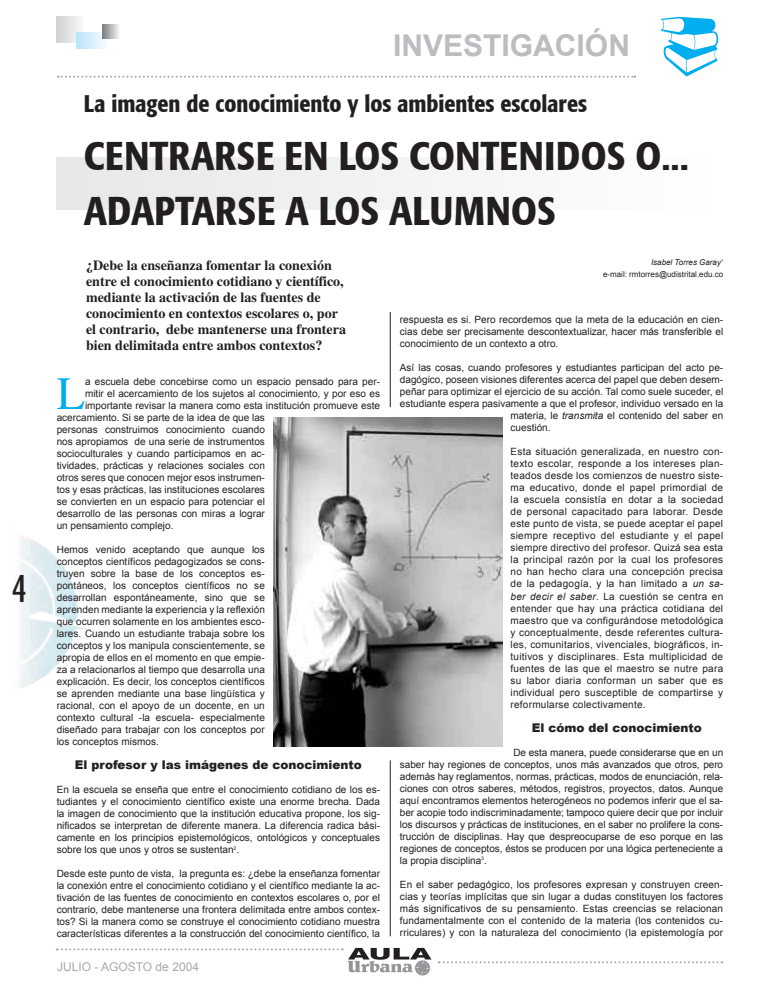
<style>
.page{position:relative;width:780px;height:993px;background:#fff}
.page>*{position:absolute;margin:0;border:0;box-sizing:border-box;transform-origin:0 0}
.t1{font:46.3px "Times";color:#00aeef}
.t2{font:500 40px/55px "Formata Condensed";letter-spacing:.01em;color:#231f20}
.t3{font:36px "Fujiyama Plain";color:#231f20}
.t4{font:700 30px "Arial";color:#bcbdc0}
.t5{font:500 24px "Formata Condensed";color:#231f20}
.t6{font:700 14px/16px "Times";color:#231f20}
.t7{font:900 12px "Arial";color:#231f20}
.t8{font:12px "Arial";color:#a8a9ad}
.t9{font:10px/12px "Arial";color:#231f20;text-align:justify}
.t10{font:8px/12px "Arial";color:#231f20;text-align:right}
.s1{font-style:italic}
</style>
<div class="page">
<img style="left:19px;top:538px;width:75px;height:150px">
<svg style="left:57px;top:947px;width:375px;height:30px"></svg>
<svg style="left:438px;top:961px;width:284px;height:1px"></svg>
<div style="left:57px;top:17px;width:28px;height:25px;background:linear-gradient(to right,#d0d2d4,#fafbfb)"></div>
<svg style="left:76px;top:33px;width:33px;height:15px"></svg>
<svg style="left:103px;top:24px;width:16px;height:14px"></svg>
<img style="left:273px;top:418px;width:229px;height:328px">
<div style="left:57px;top:157px;width:666px;height:53px;background:#f2f3f4"></div>
<hr style="left:390px;top:312px;width:1px;height:95px;background:#231f20">
<svg style="left:661px;top:17px;width:57px;height:59px"></svg>
<hr style="left:390px;top:760px;width:1px;height:175px;background:#231f20">
<svg style="left:58px;top:76px;width:577px;height:2px"></svg>
<h3 class="t3" style="left:12px;top:566px;width:16px">4</h3>
<h3 class="t4" style="left:393px;top:26px;width:238px">INVESTIGACIÓN</h3>
<h3 class="t5" style="left:84px;top:89px;width:504px">La imagen de conocimiento y los ambientes escolares</h3>
<h2 class="t2" style="left:84px;top:128px;width:606px">CENTRARSE EN LOS CONTENIDOS O...<br>ADAPTARSE A LOS ALUMNOS</h2>
<p class="t10" style="left:603px;top:256px;width:122px"><span class="s1">Isabel Torres Garay</span><sup>1<br></sup>e-mail: rmtorres@udistrital.edu.co</p>
<p class="t6" style="left:86px;top:257px;width:261px">¿Debe la enseñanza fomentar la conexión entre el conocimiento cotidiano y científico, mediante la activación de las fuentes de conocimiento en contextos escolares o, por el contrario, debe mantenerse una frontera bien delimitada entre ambos contextos?</p>
<p class="t9" style="left:400px;top:314px;width:325px">respuesta es si. Pero recordemos que la meta de la educación en cien&shy;cias debe ser precisamente descontextualizar, hacer más transferible el conocimiento de un contexto a otro.</p>
<p class="t9" style="left:400px;top:362px;width:325px">Así las cosas, cuando profesores y estudiantes participan del acto pe-</p>
<p class="t9" style="left:400px;top:374px;width:325px">dagógico, poseen visiones diferentes acerca del papel que deben desem-</p>
<p class="t9" style="left:400px;top:386px;width:325px">peñar para optimizar el ejercicio de su acción. Tal como suele suceder, el</p>
<p class="t9" style="left:400px;top:398px;width:325px">estudiante espera pasivamente a que el profesor, individuo versado en la</p>
<p class="t9" style="left:510px;top:410px;width:214px">materia, le <span class="s1">transmita</span> el contenido del saber en</p>
<p class="t9" style="left:510px;top:422px;width:42px">cuestión.</p>
<p class="t9" style="left:510px;top:446px;width:214px">Esta situación generalizada, en nuestro con&shy;texto escolar, responde a los intereses plan&shy;teados desde los comienzos de nuestro siste&shy;ma educativo, donde el papel primordial de la escuela consistía en dotar a la sociedad de personal capacitado para laborar. Desde este punto de vista, se puede aceptar el papel siempre receptivo del estudiante y el papel siempre directivo del profesor. Quizá sea esta la principal razón por la cual los profesores no han hecho clara una concepción precisa de la pedagogía, y la han limitado a <span class="s1">un sa&shy;ber decir el saber</span>. La cuestión se centra en entender que hay una práctica cotidiana del maestro que va configurándose metodológica y conceptualmente, desde referentes cultura&shy;les, comunitarios, vivenciales, biográficos, in&shy;tuitivos y disciplinares. Esta multiplicidad de fuentes de las que el maestro se nutre para su labor diaria conforman un saber que es individual pero susceptible de compartirse y reformularse colectivamente.</p>
<p class="t7" style="left:532px;top:718px;width:172px">El cómo del conocimiento</p>
<p class="t9" style="left:400px;top:746px;width:325px;text-indent:113px">De esta manera, puede considerarse que en un saber hay regiones de conceptos, unos más avanzados que otros, pero además hay reglamentos, normas, prácticas, modos de enunciación, rela&shy;ciones con otros saberes, métodos, registros, proyectos, datos. Aunque aquí encontramos elementos heterogéneos no podemos inferir que el sa&shy;ber acopie todo indiscriminadamente; tampoco quiere decir que por incluir los discursos y prácticas de instituciones, en el saber no prolifere la cons&shy;trucción de disciplinas. Hay que despreocuparse de eso porque en las regiones de conceptos, éstos se producen por una lógica perteneciente a la propia disciplina<sup>3</sup>.</p>
<p class="t9" style="left:400px;top:878px;width:325px">En el saber pedagógico, los profesores expresan y construyen creen&shy;cias y teorías implícitas que sin lugar a dudas constituyen los factores más significativos de su pensamiento. Estas creencias se relacionan fundamentalmente con el contenido de la materia (los contenidos cu&shy;rriculares) y con la naturaleza del conocimiento (la epistemología por</p>
<h1 class="t1" style="left:57px;top:367px;width:30px">L</h1>
<p class="t9" style="left:85px;top:375px;width:296px">a escuela debe concebirse como un espacio pensado para per-</p>
<p class="t9" style="left:85px;top:387px;width:296px">mitir el acercamiento de los sujetos al conocimiento, y por eso es</p>
<p class="t9" style="left:85px;top:399px;width:296px">importante revisar la manera como esta institución promueve este</p>
<p class="t9" style="left:57px;top:411px;width:210px">acercamiento. Si se parte de la idea de que las</p>
<p class="t9" style="left:57px;top:423px;width:210px">personas construimos conocimiento cuando</p>
<p class="t9" style="left:57px;top:435px;width:210px">nos apropiamos de una serie de instrumentos</p>
<p class="t9" style="left:57px;top:447px;width:210px">socioculturales y cuando participamos en ac-</p>
<p class="t9" style="left:57px;top:459px;width:210px">tividades, prácticas y relaciones sociales con</p>
<p class="t9" style="left:57px;top:471px;width:210px">otros seres que conocen mejor esos instrumen-</p>
<p class="t9" style="left:57px;top:483px;width:210px">tos y esas prácticas, las instituciones escolares</p>
<p class="t9" style="left:57px;top:495px;width:210px">se convierten en un espacio para potenciar el</p>
<p class="t9" style="left:57px;top:507px;width:210px">desarrollo de las personas con miras a lograr</p>
<p class="t9" style="left:57px;top:519px;width:118px">un pensamiento complejo.</p>
<p class="t9" style="left:57px;top:543px;width:210px">Hemos venido aceptando que aunque los conceptos científicos pedagogizados se cons&shy;truyen sobre la base de los conceptos es&shy;pontáneos, los conceptos científicos no se desarrollan espontáneamente, sino que se aprenden mediante la experiencia y la reflexión que ocurren solamente en los ambientes esco&shy;lares. Cuando un estudiante trabaja sobre los conceptos y los manipula conscientemente, se apropia de ellos en el momento en que empie&shy;za a relacionarlos al tiempo que desarrolla una explicación. Es decir, los conceptos científicos se aprenden mediante una base lingüística y racional, con el apoyo de un docente, en un contexto cultural -la escuela- especialmente diseñado para trabajar con los conceptos por los conceptos mismos.</p>
<p class="t7" style="left:75px;top:755px;width:288px">El profesor y las imágenes de conocimiento</p>
<p class="t9" style="left:57px;top:783px;width:325px">En la escuela se enseña que entre el conocimiento cotidiano de los es&shy;tudiantes y el conocimiento científico existe una enorme brecha. Dada la imagen de conocimiento que la institución educativa propone, los sig&shy;nificados se interpretan de diferente manera. La diferencia radica bási&shy;camente en los principios epistemológicos, ontológicos y conceptuales sobre los que unos y otros se sustentan<sup>2</sup>.</p>
<p class="t9" style="left:57px;top:867px;width:325px">Desde este punto de vista, la pregunta es: ¿debe la enseñanza fomentar la conexión entre el conocimiento cotidiano y el científico mediante la ac&shy;tivación de las fuentes de conocimiento en contextos escolares o, por el contrario, debe mantenerse una frontera delimitada entre ambos contex&shy;tos? Si la manera como se construye el conocimiento cotidiano muestra características diferentes a la construcción del conocimiento científico, la</p>
<p class="t8" style="left:57px;top:958px;width:143px">JULIO - AGOSTO de 2004</p>
</div>
